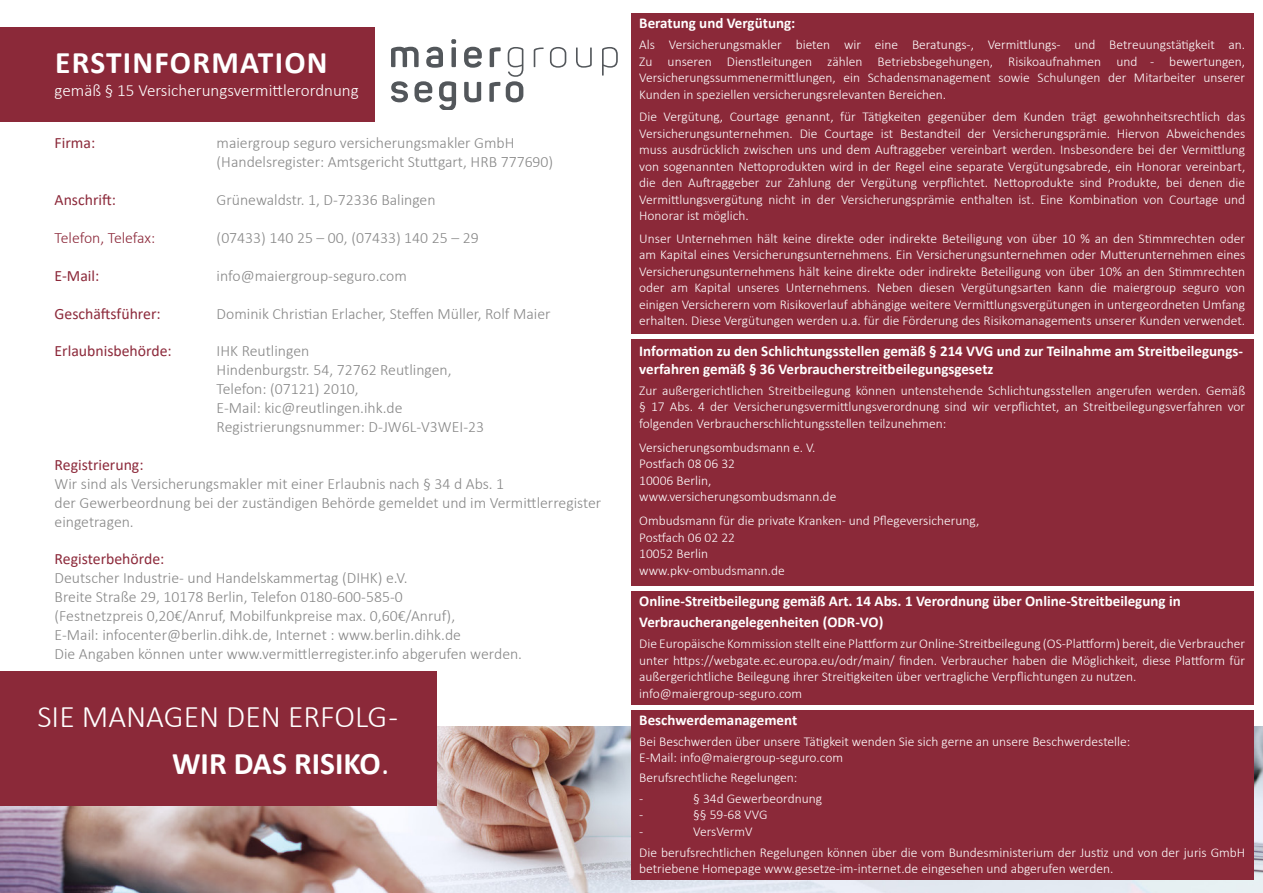
<style>
.page{position:relative;width:1263px;height:893px;background:#fff}
.page>*{position:absolute;margin:0;border:0;box-sizing:border-box;transform-origin:0 0}
.t1{font:300 31.5px "Calibri";color:#fff}
.t2{font:700 31.5px "Calibri";letter-spacing:.03em;color:#fff}
.t3{font:700 31.5px "Calibri";color:#fff}
.t4{font:300 17.1px "Calibri";color:#fff}
.t5{font:300 15.75px/18.9px "Calibri";color:#878787}
.t6{font:15.75px "Calibri";color:#8c293a}
.t7{font:300 15.75px "Calibri";letter-spacing:-.01em;color:#8c293a}
.t8{font:15.75px "Calibri";color:#8b2939}
.t9{font:700 15px/18px "Calibri";color:#fff}
.t10{font:300 13.5px/16.5px "Calibri";color:#fff;text-align:justify}
.s1{font-weight:300;font-size:39.3px}
</style>
<div class="page">
<img style="left:0;top:726px;width:1263px;height:167px">
<div style="left:0;top:27px;width:374px;height:95px;background:#8b2939"></div>
<div style="left:0;top:672px;width:437px;height:134px;background:#8b2939"></div>
<svg style="left:391px;top:39px;width:227px;height:71px"></svg>
<div style="left:631px;top:13px;width:623px;height:320px;background:#8b2939"></div>
<div style="left:631px;top:339px;width:623px;height:246px;background:#8b2939"></div>
<div style="left:631px;top:591px;width:623px;height:113px;background:#8b2939"></div>
<div style="left:631px;top:710px;width:623px;height:170px;background:#8b2939"></div>
<p class="t2" style="left:55px;top:40px;width:274px">ERSTINFORMATION</p>
<p class="t4" style="left:55px;top:80px;width:306px">gemäß § 15 Versicherungsvermittlerordnung</p>
<p class="t8" style="left:55px;top:132px;width:42px">Firma:</p>
<p class="t5" style="left:217px;top:134px;width:299px">maiergroup seguro versicherungsmakler GmbH</p>
<p class="t5" style="left:217px;top:153px;width:338px">(Handelsregister: Amtsgericht Stuttgart, HRB 777690)</p>
<p class="t6" style="left:55px;top:189px;width:63px">Anschrift:</p>
<p class="t5" style="left:217px;top:190px;width:220px">Grünewaldstr. 1, D-72336 Balingen</p>
<p class="t7" style="left:55px;top:228px;width:102px">Telefon, Telefax:</p>
<p class="t5" style="left:217px;top:228px;width:264px">(07433) 140 25 – 00, (07433) 140 25 – 29</p>
<p class="t6" style="left:55px;top:265px;width:46px">E-Mail:</p>
<p class="t5" style="left:217px;top:266px;width:192px">info@maiergroup-seguro.com</p>
<p class="t6" style="left:55px;top:302px;width:108px">Geschäftsführer:</p>
<p class="t5" style="left:217px;top:304px;width:335px">Dominik Christian Erlacher, Steffen Müller, Rolf Maier</p>
<p class="t6" style="left:55px;top:340px;width:119px">Erlaubnisbehörde:</p>
<p class="t5" style="left:217px;top:342px;width:94px">IHK Reutlingen</p>
<p class="t5" style="left:217px;top:360px;width:237px">Hindenburgstr. 54, 72762 Reutlingen,</p>
<p class="t5" style="left:217px;top:379px;width:144px">Telefon: (07121) 2010,</p>
<p class="t5" style="left:217px;top:398px;width:187px">E-Mail: kic@reutlingen.ihk.de</p>
<p class="t5" style="left:217px;top:417px;width:269px">Registrierungsnummer: D-JW6L-V3WEI-23</p>
<p class="t6" style="left:55px;top:454px;width:91px">Registrierung:</p>
<p class="t5" style="left:55px;top:474px;width:451px">Wir sind als Versicherungsmakler mit einer Erlaubnis nach § 34 d Abs. 1</p>
<p class="t5" style="left:55px;top:493px;width:548px">der Gewerbeordnung bei der zuständigen Behörde gemeldet und im Vermittlerregister eingetragen.</p>
<p class="t6" style="left:55px;top:548px;width:111px">Registerbehörde:</p>
<p class="t5" style="left:55px;top:568px;width:354px">Deutscher Industrie- und Handelskammertag (DIHK) e.V.</p>
<p class="t5" style="left:55px;top:587px;width:350px">Breite Straße 29, 10178 Berlin, Telefon 0180-600-585-0</p>
<p class="t5" style="left:55px;top:606px;width:402px">(Festnetzpreis 0,20€/Anruf, Mobilfunkpreise max. 0,60€/Anruf),</p>
<p class="t5" style="left:55px;top:625px;width:408px">E-Mail: infocenter@berlin.dihk.de, Internet : www.berlin.dihk.de</p>
<p class="t5" style="left:55px;top:644px;width:469px">Die Angaben können unter www.vermittlerregister.info abgerufen werden.</p>
<p class="t1" style="left:37px;top:697px;width:362px">SIE MANAGEN DEN ERFOLG-</p>
<p class="t3" style="left:172px;top:741px;width:220px">WIR DAS RISIKO<span class="s1">.</span></p>
<p class="t9" style="left:639px;top:14px;width:158px">Beratung und Vergütung:</p>
<p class="t10" style="left:639px;top:37px;width:607px">Als Versicherungsmakler bieten wir eine Beratungs-, Vermittlungs- und Betreuungstätigkeit an.<br>Zu unseren Dienstleitungen zählen Betriebsbegehungen, Risikoaufnahmen und - bewertungen, Versicherungssummenermittlungen, ein Schadensmanagement sowie Schulungen der Mitarbeiter unserer Kunden in speziellen versicherungsrelevanten Bereichen.</p>
<p class="t10" style="left:639px;top:109px;width:607px">Die Vergütung, Courtage genannt, für Tätigkeiten gegenüber dem Kunden trägt gewohnheitsrechtlich das Versicherungsunternehmen. Die Courtage ist Bestandteil der Versicherungsprämie. Hiervon Abweichendes muss ausdrücklich zwischen uns und dem Auftraggeber vereinbart werden. Insbesondere bei der Vermittlung von sogenannten Nettoprodukten wird in der Regel eine separate Vergütungsabrede, ein Honorar vereinbart, die den Auftraggeber zur Zahlung der Vergütung verpflichtet. Nettoprodukte sind Produkte, bei denen die Vermittlungsvergütung nicht in der Versicherungsprämie enthalten ist. Eine Kombination von Courtage und Honorar ist möglich.</p>
<p class="t10" style="left:639px;top:230px;width:607px">Unser Unternehmen hält keine direkte oder indirekte Beteiligung von über 10 % an den Stimmrechten oder am Kapital eines Versicherungsunternehmens. Ein Versicherungsunternehmen oder Mutterunternehmen eines Versicherungsunternehmens hält keine direkte oder indirekte Beteiligung von über 10% an den Stimmrechten oder am Kapital unseres Unternehmens. Neben diesen Vergütungsarten kann die maiergroup seguro von einigen Versicherern vom Risikoverlauf abhängige weitere Vermittlungsvergütungen in untergeordneten Umfang erhalten. Diese Vergütungen werden u.a. für die Förderung des Risikomanagements unserer Kunden verwendet.</p>
<p class="t9" style="left:639px;top:341px;width:605px">Information zu den Schlichtungsstellen gemäß § 214 VVG und zur Teilnahme am Streitbeilegungs&shy;verfahren gemäß § 36 Verbraucherstreitbeilegungsgesetz</p>
<p class="t10" style="left:639px;top:382px;width:607px">Zur außergerichtlichen Streitbeilegung können untenstehende Schlichtungsstellen angerufen werden. Gemäß § 17 Abs. 4 der Versicherungsvermittlungsverordnung sind wir verpflichtet, an Streitbeilegungsverfahren vor folgenden Verbraucherschlichtungsstellen teilzunehmen:</p>
<p class="t10" style="left:639px;top:439px;width:178px">Versicherungsombudsmann e. V.</p>
<p class="t10" style="left:639px;top:455px;width:97px">Postfach 08 06 32</p>
<p class="t10" style="left:639px;top:472px;width:74px">10006 Berlin,</p>
<p class="t10" style="left:639px;top:488px;width:199px">www.versicherungsombudsmann.de</p>
<p class="t10" style="left:639px;top:512px;width:342px">Ombudsmann für die private Kranken- und Pflegeversicherung,</p>
<p class="t10" style="left:639px;top:529px;width:97px">Postfach 06 02 22</p>
<p class="t10" style="left:639px;top:545px;width:70px">10052 Berlin</p>
<p class="t10" style="left:639px;top:562px;width:147px">www.pkv-ombudsmann.de</p>
<p class="t9" style="left:639px;top:592px;width:543px">Online-Streitbeilegung gemäß Art. 14 Abs. 1 Verordnung über Online-Streitbeilegung in</p>
<p class="t9" style="left:639px;top:613px;width:246px">Verbraucherangelegenheiten (ODR-VO)</p>
<p class="t10" style="left:639px;top:636px;width:607px">Die Europäische Kommission stellt eine PlattformzurOnline-Streitbeilegung (OS-Plattform) bereit, die Verbraucher unter https://webgate.ec.europa.eu/odr/main/ finden. Verbraucher haben die Möglichkeit, diese Plattform für außergerichtliche Beilegung ihrer Streitigkeiten über vertragliche Verpflichtungen zu nutzen.</p>
<p class="t10" style="left:639px;top:685px;width:165px">info@maiergroup-seguro.com</p>
<p class="t9" style="left:639px;top:710px;width:159px">Beschwerdemanagement</p>
<p class="t10" style="left:639px;top:733px;width:493px">Bei Beschwerden über unsere Tätigkeit wenden Sie sich gerne an unsere Beschwerdestelle:</p>
<p class="t10" style="left:639px;top:749px;width:205px">E-Mail: info@maiergroup-seguro.com</p>
<p class="t10" style="left:639px;top:769px;width:160px">Berufsrechtliche Regelungen:</p>
<p class="t10" style="left:639px;top:790px;width:6px">-</p>
<p class="t10" style="left:693px;top:790px;width:130px">§ 34d Gewerbeordnung</p>
<p class="t10" style="left:639px;top:806px;width:6px">-</p>
<p class="t10" style="left:693px;top:806px;width:76px">§§ 59-68 VVG</p>
<p class="t10" style="left:639px;top:823px;width:6px">-</p>
<p class="t10" style="left:693px;top:823px;width:61px">VersVermV</p>
<p class="t10" style="left:639px;top:844px;width:607px">Die berufsrechtlichen Regelungen können über die vom Bundesministerium der Justiz und von der juris GmbH betriebene Homepage www.gesetze-im-internet.de eingesehen und abgerufen werden.</p>
</div>
